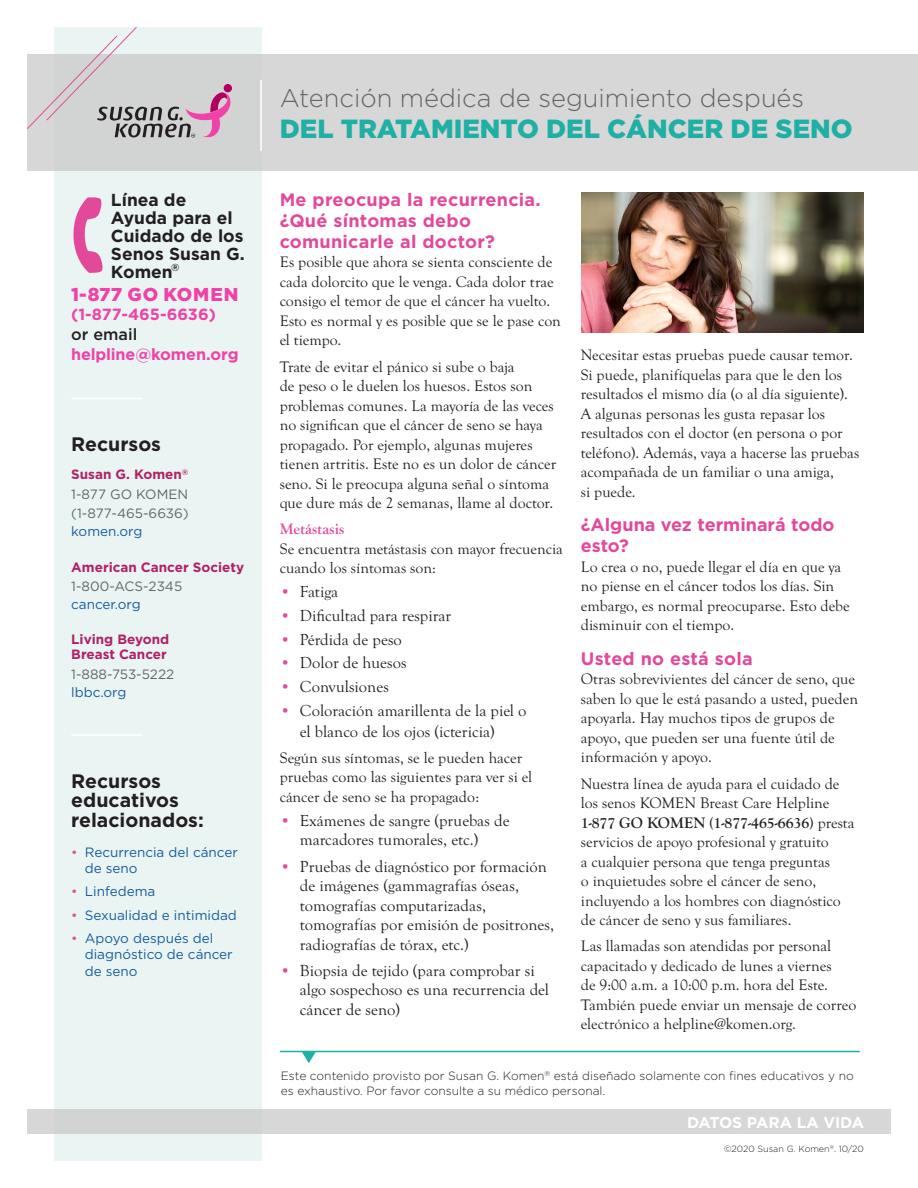
<style>
.page{position:relative;width:918px;height:1188px;background:#fff}
.page>*{position:absolute;margin:0;border:0;box-sizing:border-box;transform-origin:0 0}
.t1{font:900 26.25px "Gotham";color:#1fafa4}
.t2{font:300 25.5px "Gotham";color:#63656a}
.t3{font:700 19.5px/19.5px "Gotham";color:#231f20}
.t4{font:900 18.6px "Gotham";letter-spacing:.05em;color:#ee43a9}
.t5{font:700 18px/21px "Gotham";letter-spacing:.015em;color:#e3499a}
.t6{font:700 17.4px/18.1px "Gotham";color:#231f20}
.t7{font:16.5px/19.5px "Goudy Old Sty";color:#231f20}
.t8{font:700 16.2px "Gotham";letter-spacing:-.01em;color:#ee43a9}
.t9{font:500 16.2px "Gotham";color:#231f20}
.t10{font:15.75px/19.5px "Goudy Old Sty";color:#231f20}
.t11{font:700 15.75px "Goudy Old Sty";color:#e3499a}
.t12{font:700 15.6px "Gotham";letter-spacing:-.005em;color:#fff}
.t13{font:13.5px/16.5px "Gotham";color:#175d9e}
.t14{font:13.5px/19.5px "Gotham";color:#63656a;text-align:justify}
.t15{font:700 13.5px/15px "Gotham";color:#b12066}
.t16{font:300 12px/15px "Gotham";color:#231f20}
.t17{font:300 9px "Gotham";color:#231f20}
.s1{font-weight:700;color:#b12066}
.s2{color:#e34c9c}
.s3{font-weight:700}
</style>
<div class="page">
<div style="left:54px;top:27px;width:208px;height:1134px;background:#eaf5f3"></div>
<div style="left:27px;top:1110px;width:864px;height:24px;background:#d8d7d7"></div>
<div style="left:27px;top:54px;width:891px;height:117px;background:#d8d7d7"></div>
<hr style="left:260px;top:80px;width:2px;height:71px;background:#fff">
<hr style="left:71px;top:734px;width:72px;height:2px;background:#fff">
<hr style="left:280px;top:1051px;width:580px;height:1px;background:#1fafa4">
<svg style="left:302px;top:1052px;width:14px;height:11px"></svg>
<svg style="left:27px;top:27px;width:205px;height:111px"></svg>
<hr style="left:71px;top:398px;width:72px;height:1px;background:#fff">
<svg style="left:73px;top:197px;width:30px;height:76px"></svg>
<img style="left:582px;top:193px;width:282px;height:140px">
<p class="t6" style="left:111px;top:190px;width:135px">Línea de<br>Ayuda para el<br>Cuidado de los<br>Senos Susan G.<br>Komen<sup>®</sup></p>
<p class="t4" style="left:71px;top:281px;width:169px">1-877 GO KOMEN</p>
<p class="t8" style="left:71px;top:305px;width:146px">(1-877-465-6636)</p>
<p class="t9" style="left:71px;top:325px;width:68px">or email</p>
<p class="t8" style="left:71px;top:345px;width:169px">helpline@komen.org</p>
<p class="t3" style="left:71px;top:434px;width:91px">Recursos</p>
<p class="t14" style="left:71px;top:465px;width:119px"><span class="s1">Susan G. Komen</span><sup>® </sup>1-877 GO KOMEN (1-877-465-6636)</p>
<p class="t13" style="left:71px;top:523px;width:73px">komen.org</p>
<p class="t15" style="left:71px;top:559px;width:174px">American Cancer Society</p>
<p class="t14" style="left:71px;top:577px;width:113px">1-800-ACS-2345</p>
<p class="t13" style="left:71px;top:596px;width:71px">cancer.org</p>
<p class="t15" style="left:71px;top:632px;width:100px">Living Beyond<br>Breast Cancer</p>
<p class="t14" style="left:71px;top:664px;width:104px">1-888-753-5222</p>
<p class="t13" style="left:71px;top:684px;width:57px">lbbc.org</p>
<p class="t3" style="left:71px;top:770px;width:134px">Recursos educativos relacionados:</p>
<p class="t13" style="left:85px;top:844px;width:155px;text-indent:-14px"><span class="s2">•</span> Recurrencia del cáncer de seno</p>
<p class="t13" style="left:71px;top:883px;width:86px"><span class="s2">•</span> Linfedema</p>
<p class="t13" style="left:71px;top:907px;width:167px"><span class="s2">•</span> Sexualidad e intimidad</p>
<p class="t13" style="left:85px;top:930px;width:150px;text-indent:-14px"><span class="s2">•</span> Apoyo después del diagnóstico de cáncer de seno</p>
<h2 class="t2" style="left:280px;top:84px;width:526px">Atención médica de seguimiento después</h2>
<h1 class="t1" style="left:280px;top:111px;width:574px">DEL TRATAMIENTO DEL CÁNCER DE SENO</h1>
<p class="t5" style="left:280px;top:189px;width:262px">Me preocupa la recurrencia. ¿Qué síntomas debo comunicarle al doctor?</p>
<p class="t10" style="left:280px;top:253px;width:283px">Es posible que ahora se sienta consciente de cada dolorcito que le venga. Cada dolor trae consigo el temor de que el cáncer ha vuelto.<br>Esto es normal y es posible que se le pase con el tiempo.</p>
<p class="t10" style="left:280px;top:357px;width:278px">Trate de evitar el pánico si sube o baja<br>de peso o le duelen los huesos. Estos son problemas comunes. La mayoría de las veces no significan que el cáncer de seno se haya propagado. Por ejemplo, algunas mujeres tienen artritis. Este no es un dolor de cáncer seno. Si le preocupa alguna señal o síntoma que dure más de 2 semanas, llame al doctor.</p>
<p class="t11" style="left:280px;top:520px;width:66px">Metástasis</p>
<p class="t10" style="left:280px;top:539px;width:285px">Se encuentra metástasis con mayor frecuencia cuando los síntomas son:</p>
<p class="t7" style="left:280px;top:582px;width:60px"><span class="s2">•</span> Fatiga</p>
<p class="t7" style="left:280px;top:606px;width:173px"><span class="s2">•</span> Dificultad para respirar</p>
<p class="t7" style="left:280px;top:630px;width:124px"><span class="s2">•</span> Pérdida de peso</p>
<p class="t7" style="left:280px;top:653px;width:129px"><span class="s2">•</span> Dolor de huesos</p>
<p class="t7" style="left:280px;top:677px;width:111px"><span class="s2">•</span> Convulsiones</p>
<p class="t7" style="left:300px;top:700px;width:228px;line-height:21px;text-indent:-20px"><span class="s2">•</span> Coloración amarillenta de la piel o el blanco de los ojos (ictericia)</p>
<p class="t10" style="left:280px;top:748px;width:254px">Según sus síntomas, se le pueden hacer pruebas como las siguientes para ver si el cáncer de seno se ha propagado:</p>
<p class="t7" style="left:300px;top:811px;width:211px;text-indent:-20px"><span class="s2">•</span> Exámenes de sangre (pruebas de marcadores tumorales, etc.)</p>
<p class="t7" style="left:300px;top:857px;width:256px;text-indent:-20px"><span class="s2">•</span> Pruebas de diagnóstico por formación de imágenes (gammagrafías óseas, tomografías computarizadas, tomografías por emisión de positrones, radiografías de tórax, etc.)</p>
<p class="t7" style="left:300px;top:961px;width:251px;text-indent:-20px"><span class="s2">•</span> Biopsia de tejido (para comprobar si algo sospechoso es una recurrencia del cáncer de seno)</p>
<p class="t10" style="left:581px;top:346px;width:280px">Necesitar estas pruebas puede causar temor.<br>Si puede, planifíquelas para que le den los resultados el mismo día (o al día siguiente).<br>A algunas personas les gusta repasar los resultados con el doctor (en persona o por teléfono). Además, vaya a hacerse las pruebas acompañada de un familiar o una amiga,<br>si puede.</p>
<p class="t5" style="left:581px;top:514px;width:255px">¿Alguna vez terminará todo esto?</p>
<p class="t10" style="left:581px;top:557px;width:270px">Lo crea o no, puede llegar el día en que ya no piense en el cáncer todos los días. Sin embargo, es normal preocuparse. Esto debe disminuir con el tiempo.</p>
<p class="t5" style="left:581px;top:647px;width:173px">Usted no está sola</p>
<p class="t10" style="left:581px;top:670px;width:279px">Otras sobrevivientes del cáncer de seno, que saben lo que le está pasando a usted, pueden apoyarla. Hay muchos tipos de grupos de apoyo, que pueden ser una fuente útil de información y apoyo.</p>
<p class="t10" style="left:581px;top:774px;width:275px">Nuestra línea de ayuda para el cuidado de los senos KOMEN Breast Care Helpline <span class="s3">1-877 GO KOMEN (1-877-465-6636)</span> presta servicios de apoyo profesional y gratuito<br>a cualquier persona que tenga preguntas<br>o inquietudes sobre el cáncer de seno, incluyendo a los hombres con diagnóstico de cáncer de seno y sus familiares.</p>
<p class="t10" style="left:581px;top:937px;width:277px">Las llamadas son atendidas por personal capacitado y dedicado de lunes a viernes<br>de 9:00 a.m. a 10:00 p.m. hora del Este.<br>También puede enviar un mensaje de correo electrónico a helpline@komen.org.</p>
<p class="t16" style="left:281px;top:1069px;width:575px">Este contenido provisto por Susan G. Komen<sup>®</sup> está diseñado solamente con fines educativos y no es exhaustivo. Por favor consulte a su médico personal.</p>
<p class="t12" style="left:687px;top:1113px;width:178px">DATOS PARA LA VIDA</p>
<p class="t17" style="left:724px;top:1144px;width:141px">©2020 Susan G. Komen<sup>®</sup>. 10/20</p>
</div>
